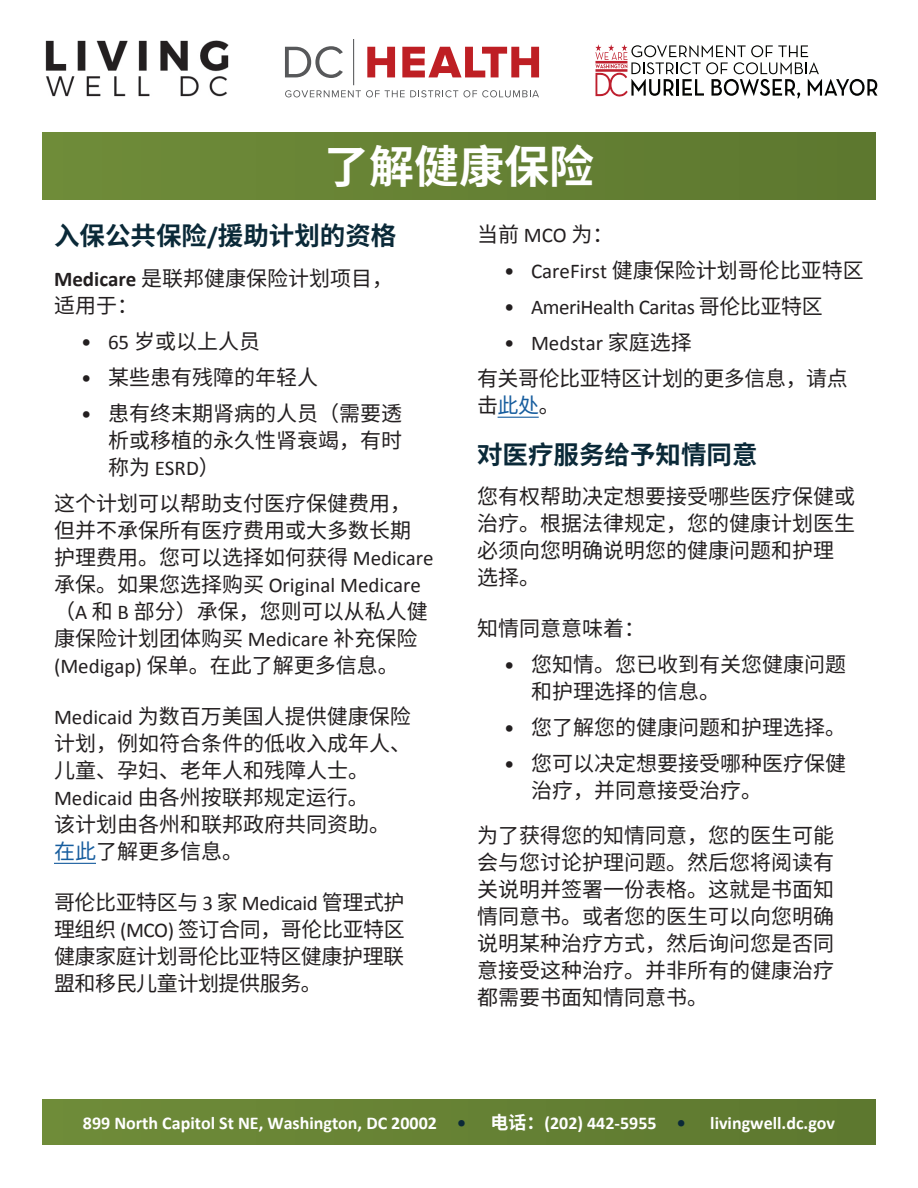
<style>
.page{position:relative;width:918px;height:1188px;background:#fff}
.page>*{position:absolute;margin:0;border:0;box-sizing:border-box;transform-origin:0 0}
.t1{font:700 45px "Noto Sans CJ Ksc";color:#fff}
.t2{font:700 25.5px "Noto Sans CJ Ksc";color:#0a2938}
.body{font:21px/27px "Noto Sans CJ Ksc";color:#231f20}
.body-lsa{font:21px/27px "Noto Sans CJ Ksc";color:#231f20}
.t3{font:21px "Calibri";letter-spacing:-.02em;color:#231f20}
.body-2{font:21px/27px "Noto Sans CJ Ksc";letter-spacing:-.02em;color:#231f20}
.t4{font:21px "Calibri";color:#231f20}
.t5{font:700 18px "Calibri";color:#fff}
.s1{font-family:"Calibri"}
.s2{font-family:"Calibri";font-weight:700}
.s3{color:#175d9e}
.s4{font-family:"Noto Sans CJ Ksc"}
.s5{color:#0a2938}
</style>
<div class="page">
<div style="left:43px;top:1100px;width:832px;height:44px;background:#668234"></div>
<div style="left:43px;top:133px;width:832px;height:67px;background:#668234"></div>
<hr style="left:54px;top:863px;width:42px;height:1px;background:#175d9e">
<hr style="left:498px;top:417px;width:41px;height:1px;background:#175d9e">
<img style="left:45px;top:40px;width:184px;height:57px">
<svg style="left:285px;top:46px;width:58px;height:32px"></svg>
<svg style="left:367px;top:47px;width:28px;height:30px"></svg>
<svg style="left:402px;top:47px;width:137px;height:30px"></svg>
<hr style="left:353px;top:39px;width:1px;height:46px;background:#57585a">
<svg style="left:285px;top:90px;width:254px;height:7px"></svg>
<svg style="left:595px;top:44px;width:282px;height:54px"></svg>
<p class="t1" style="left:324px;top:141px;width:271px">了解健康保险</p>
<h1 class="t2" style="left:54px;top:222px;width:344px">入保公共保险<span class="s1">/</span>援助计划的资格</h1>
<p class="body-lsa" style="left:54px;top:265px;width:341px"><span class="s2">Medicare</span> 是联邦健康保险计划项目，适用于：</p>
<p class="body" style="left:81px;top:328px;width:181px"><span class="s1">• 65</span> 岁或以上人员</p>
<p class="body" style="left:81px;top:364px;width:238px"><span class="s1">•</span> 某些患有残障的年轻人</p>
<p class="body" style="left:108px;top:400px;width:295px;text-align:justify;text-indent:-27px"><span class="s1">•</span> 患有终末期肾病的人员（需要透析或移植的永久性肾衰竭，有时称为 <span class="s1">ESRD</span>）</p>
<p class="body" style="left:54px;top:490px;width:381px">这个计划可以帮助支付医疗保健费用，但并不承保所有医疗费用或大多数长期护理费用。您可以选择如何获得 <span class="s1">Medicare</span>承保。如果您选择购买 <span class="s1">Original Medicare</span>（<span class="s1">A</span> 和 <span class="s1">B</span> 部分）承保，您则可以从私人健康保险计划团体购买 <span class="s1">Medicare</span> 补充保险<span class="s1">(Medigap)</span> 保单。在此了解更多信息。</p>
<p class="body" style="left:54px;top:703px;width:358px"><span class="s1">Medicaid</span> 为数百万美国人提供健康保险计划，例如符合条件的低收入成年人、儿童、孕妇、老年人和残障人士。<br><span class="s1">Medicaid</span> 由各州按联邦规定运行。<br>该计划由各州和联邦政府共同资助。<span class="s3">在此</span>了解更多信息。</p>
<p class="body" style="left:54px;top:889px;width:352px;text-align:justify">哥伦比亚特区与 <span class="s1">3</span> 家 <span class="s1">Medicaid</span> 管理式护理组织 <span class="s1">(MCO)</span> 签订合同，哥伦比亚特区健康家庭计划哥伦比亚特区健康护理联盟和移民儿童计划提供服务。</p>
<p class="body-lsa" style="left:477px;top:221px;width:138px">当前 <span class="s1">MCO</span> 为：</p>
<p class="body" style="left:504px;top:257px;width:361px"><span class="s1">• CareFirst</span> 健康保险计划哥伦比亚特区</p>
<p class="t3" style="left:504px;top:293px;width:320px">• AmeriHealth Caritas <span class="s4">哥伦比亚特区</span></p>
<p class="t4" style="left:504px;top:329px;width:189px">• Medstar <span class="s4">家庭选择</span></p>
<p class="body-2" style="left:477px;top:365px;width:372px">有关哥伦比亚特区计划的更多信息，请点击<span class="s3">此处</span>。</p>
<h1 class="t2" style="left:477px;top:440px;width:282px">对医疗服务给予知情同意</h1>
<p class="body" style="left:477px;top:483px;width:379px">您有权帮助决定想要接受哪些医疗保健或治疗。根据法律规定，您的健康计划医生必须向您明确说明您的健康问题和护理选择。</p>
<p class="body-lsa" style="left:477px;top:615px;width:169px">知情同意意味着：</p>
<p class="body" style="left:531px;top:651px;width:316px;text-indent:-27px"><span class="s1">•</span> 您知情。您已收到有关您健康问题和护理选择的信息。</p>
<p class="body" style="left:504px;top:714px;width:343px"><span class="s1">•</span> 您了解您的健康问题和护理选择。</p>
<p class="body" style="left:531px;top:750px;width:316px;text-indent:-27px"><span class="s1">•</span> 您可以决定想要接受哪种医疗保健治疗，并同意接受治疗。</p>
<p class="body" style="left:477px;top:822px;width:358px;text-align:justify">为了获得您的知情同意，您的医生可能会与您讨论护理问题。然后您将阅读有关说明并签署一份表格。这就是书面知情同意书。或者您的医生可以向您明确说明某种治疗方式，然后询问您是否同意接受这种治疗。并非所有的健康治疗都需要书面知情同意书。</p>
<p class="t5" style="left:83px;top:1112px;width:385px">899 North Capitol St NE, Washington, DC 20002 <span class="s5">•</span></p>
<p class="t5" style="left:491px;top:1112px;width:197px"><span class="s4">电话：</span>(202) 442-5955 <span class="s5">•</span></p>
<p class="t5" style="left:710px;top:1112px;width:126px">livingwell.dc.gov</p>
</div>
